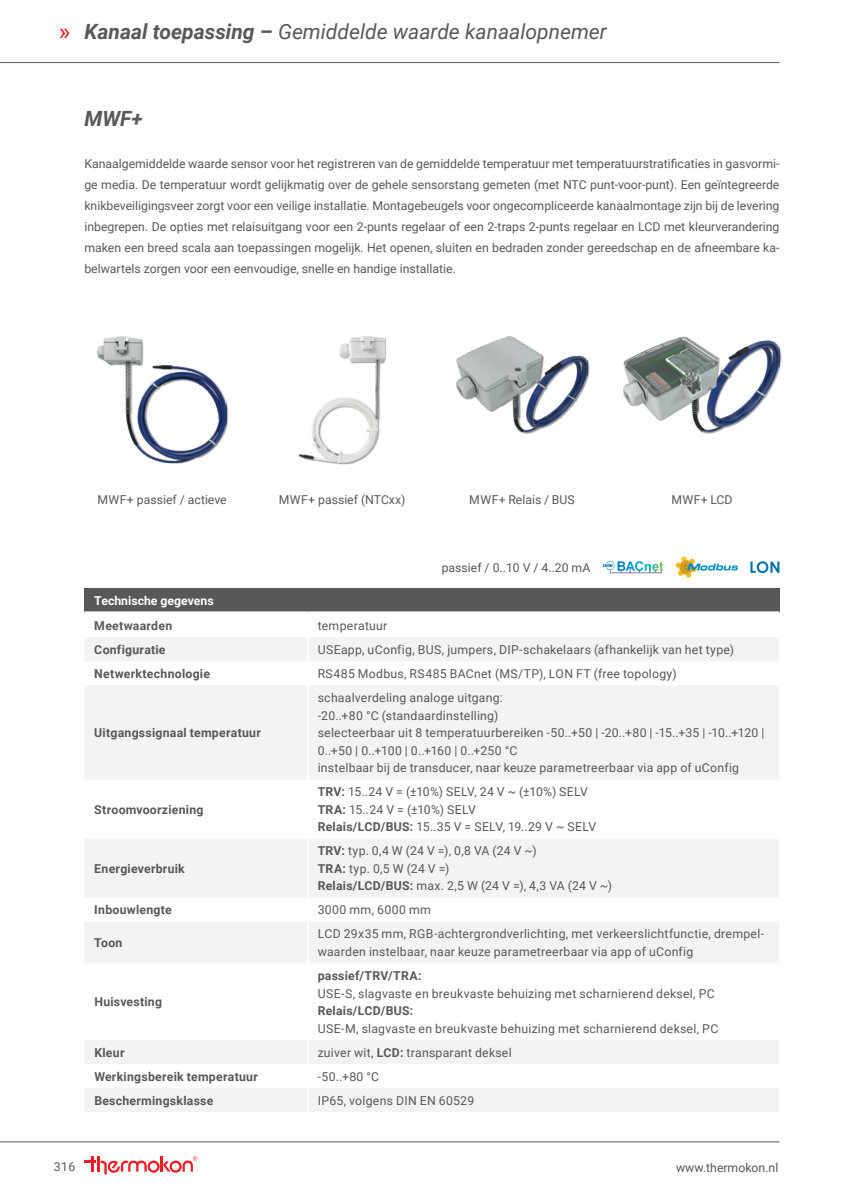
<style>
.page{position:relative;width:844px;height:1191px;background:#fff}
.page>*{position:absolute;margin:0;border:0;box-sizing:border-box;transform-origin:0 0}
.t1{font:italic 21px "Roboto";color:#57585a}
.t2{font:italic 700 21px "Roboto";color:#57585a}
.t3{font:12.25px/17.5px "Roboto";letter-spacing:.02em;color:#57585a}
.t4{font:700 12.25px "Roboto";letter-spacing:.02em;color:#57585a}
.t5{font:12.25px "Roboto";color:#57585a}
.t6{font:700 12.25px "Roboto";color:#fff}
.s1{font-style:normal;font-size:24.5px;color:#ee1d23}
.s2{font-weight:700}
</style>
<div class="page">
<hr style="left:0;top:1141px;width:779px;height:1px;background:#57585a">
<svg style="left:84px;top:1156px;width:11px;height:15px"></svg>
<hr style="left:97px;top:1156px;width:3px;height:15px;background:#ee1d23">
<svg style="left:101px;top:1156px;width:96px;height:18px"></svg>
<hr style="left:0;top:62px;width:779px;height:1px;background:#57585a">
<div style="left:99px;top:337px;width:130px;height:127px;background:#231f20;opacity:.5"></div>
<img style="left:98px;top:336px;width:128px;height:126px">
<div style="left:623px;top:337px;width:158px;height:97px;background:#231f20;opacity:.5"></div>
<img style="left:623px;top:336px;width:156px;height:95px">
<div style="left:457px;top:337px;width:132px;height:97px;background:#231f20;opacity:.5"></div>
<img style="left:456px;top:336px;width:131px;height:95px">
<div style="left:301px;top:337px;width:85px;height:127px;background:#231f20;opacity:.5"></div>
<img style="left:300px;top:336px;width:84px;height:126px">
<svg style="left:602px;top:561px;width:61px;height:12px"></svg>
<svg style="left:675px;top:556px;width:62px;height:22px"></svg>
<svg style="left:750px;top:561px;width:29px;height:12px"></svg>
<div style="left:84px;top:588px;width:695px;height:24px;background:#57585a"></div>
<svg style="left:85px;top:638px;width:694px;height:474px;fill:#f2f3f4"></svg>
<hr style="left:84px;top:611px;width:224px;height:2px;background:#fff">
<hr style="left:308px;top:611px;width:471px;height:2px;background:#fff">
<svg style="left:307px;top:638px;width:1px;height:47px"></svg>
<hr style="left:307px;top:685px;width:1px;height:94px;background:#fff">
<hr style="left:307px;top:779px;width:1px;height:59px;background:#fff">
<hr style="left:307px;top:838px;width:1px;height:59px;background:#fff">
<svg style="left:307px;top:897px;width:1px;height:24px"></svg>
<hr style="left:307px;top:921px;width:1px;height:42px;background:#fff">
<hr style="left:307px;top:963px;width:1px;height:77px;background:#fff">
<svg style="left:307px;top:1040px;width:1px;height:72px"></svg>
<h1 class="t1" style="left:59px;top:17px;width:549px"><span class="s1">»</span> <span class="s2">Kanaal toepassing –</span> Gemiddelde waarde kanaalopnemer</h1>
<h1 class="t2" style="left:84px;top:104px;width:60px">MWF+</h1>
<p class="t3" style="left:84px;top:153px;width:696px;line-height:21px;text-align:justify">Kanaalgemiddelde waarde sensor voor het registreren van de gemiddelde temperatuur met temperatuurstratificaties in gasvormi&shy;ge media. De temperatuur wordt gelijkmatig over de gehele sensorstang gemeten (met NTC punt-voor-punt). Een geïntegreerde knikbeveiligingsveer zorgt voor een veilige installatie. Montagebeugels voor ongecompliceerde kanaalmontage zijn bij de levering inbegrepen. De opties met relaisuitgang voor een 2-punts regelaar of een 2-traps 2-punts regelaar en LCD met kleurverandering maken een breed scala aan toepassingen mogelijk. Het openen, sluiten en bedraden zonder gereedschap en de afneembare ka&shy;belwartels zorgen voor een eenvoudige, snelle en handige installatie.</p>
<p class="t5" style="left:97px;top:491px;width:131px">MWF+ passief / actieve</p>
<p class="t5" style="left:279px;top:491px;width:128px">MWF+ passief (NTCxx)</p>
<p class="t5" style="left:469px;top:491px;width:107px">MWF+ Relais / BUS</p>
<p class="t5" style="left:441px;top:559px;width:150px">passief / 0..10 V / 4..20 mA</p>
<p class="t3" style="left:671px;top:490px;width:63px">MWF+ LCD</p>
<p class="t6" style="left:94px;top:592px;width:121px">Technische gegevens</p>
<p class="t4" style="left:94px;top:617px;width:79px">Meetwaarden</p>
<p class="t3" style="left:317px;top:616px;width:71px">temperatuur</p>
<p class="t4" style="left:94px;top:641px;width:73px">Configuratie</p>
<p class="t3" style="left:317px;top:640px;width:418px">USEapp, uConfig, BUS, jumpers, DIP-schakelaars (afhankelijk van het type)</p>
<p class="t4" style="left:94px;top:665px;width:117px">Netwerktechnologie</p>
<p class="t3" style="left:317px;top:664px;width:360px">RS485 Modbus, RS485 BACnet (MS/TP), LON FT (free topology)</p>
<p class="t4" style="left:94px;top:724px;width:168px">Uitgangssignaal temperatuur</p>
<p class="t4" style="left:94px;top:800px;width:111px">Stroomvoorziening</p>
<p class="t4" style="left:94px;top:860px;width:92px">Energieverbruik</p>
<p class="t3" style="left:317px;top:688px;width:448px">schaalverdeling analoge uitgang:<br>-20..+80 °C (standaardinstelling)<br>selecteerbaar uit 8 temperatuurbereiken -50..+50 | -20..+80 | -15..+35 | -10..+120 | 0..+50 | 0..+100 | 0..+160 | 0..+250 °C<br>instelbaar bij de transducer, naar keuze parametreerbaar via app of uConfig</p>
<p class="t3" style="left:317px;top:782px;width:280px"><span class="s2">TRV:</span> 15..24 V = (±10%) SELV, 24 V ~ (±10%) SELV<br><span class="s2">TRA:</span> 15..24 V = (±10%) SELV<br><span class="s2">Relais/LCD/BUS:</span> 15..35 V = SELV, 19..29 V ~ SELV</p>
<p class="t3" style="left:317px;top:841px;width:296px"><span class="s2">TRV:</span> typ. 0,4 W (24 V =), 0,8 VA (24 V ~)<br><span class="s2">TRA:</span> typ. 0,5 W (24 V =)<br><span class="s2">Relais/LCD/BUS:</span> max. 2,5 W (24 V =), 4,3 VA (24 V ~)</p>
<p class="t4" style="left:94px;top:901px;width:79px">Inbouwlengte</p>
<p class="t3" style="left:317px;top:900px;width:115px">3000 mm, 6000 mm</p>
<p class="t4" style="left:94px;top:934px;width:30px">Toon</p>
<p class="t3" style="left:317px;top:925px;width:448px">LCD 29x35 mm, RGB-achtergrondverlichting, met verkeerslichtfunctie, drempel&shy;waarden instelbaar, naar keuze parametreerbaar via app of uConfig</p>
<p class="t4" style="left:94px;top:993px;width:69px">Huisvesting</p>
<p class="t4" style="left:317px;top:967px;width:105px">passief/TRV/TRA:</p>
<p class="t3" style="left:317px;top:984px;width:398px">USE-S, slagvaste en breukvaste behuizing met scharnierend deksel, PC</p>
<p class="t4" style="left:317px;top:1002px;width:97px">Relais/LCD/BUS:</p>
<p class="t3" style="left:317px;top:1019px;width:402px">USE-M, slagvaste en breukvaste behuizing met scharnierend deksel, PC</p>
<p class="t4" style="left:94px;top:1043px;width:32px">Kleur</p>
<p class="t3" style="left:317px;top:1043px;width:195px">zuiver wit, <span class="s2">LCD:</span> transparant deksel</p>
<p class="t4" style="left:94px;top:1067px;width:165px">Werkingsbereik temperatuur</p>
<p class="t3" style="left:317px;top:1067px;width:63px">-50..+80 °C</p>
<p class="t4" style="left:94px;top:1091px;width:120px">Beschermingsklasse</p>
<p class="t3" style="left:317px;top:1091px;width:158px">IP65, volgens DIN EN 60529</p>
<p class="t3" style="left:54px;top:1157px;width:23px">316</p>
<p class="t5" style="left:676px;top:1159px;width:104px">www.thermokon.nl</p>
</div>
